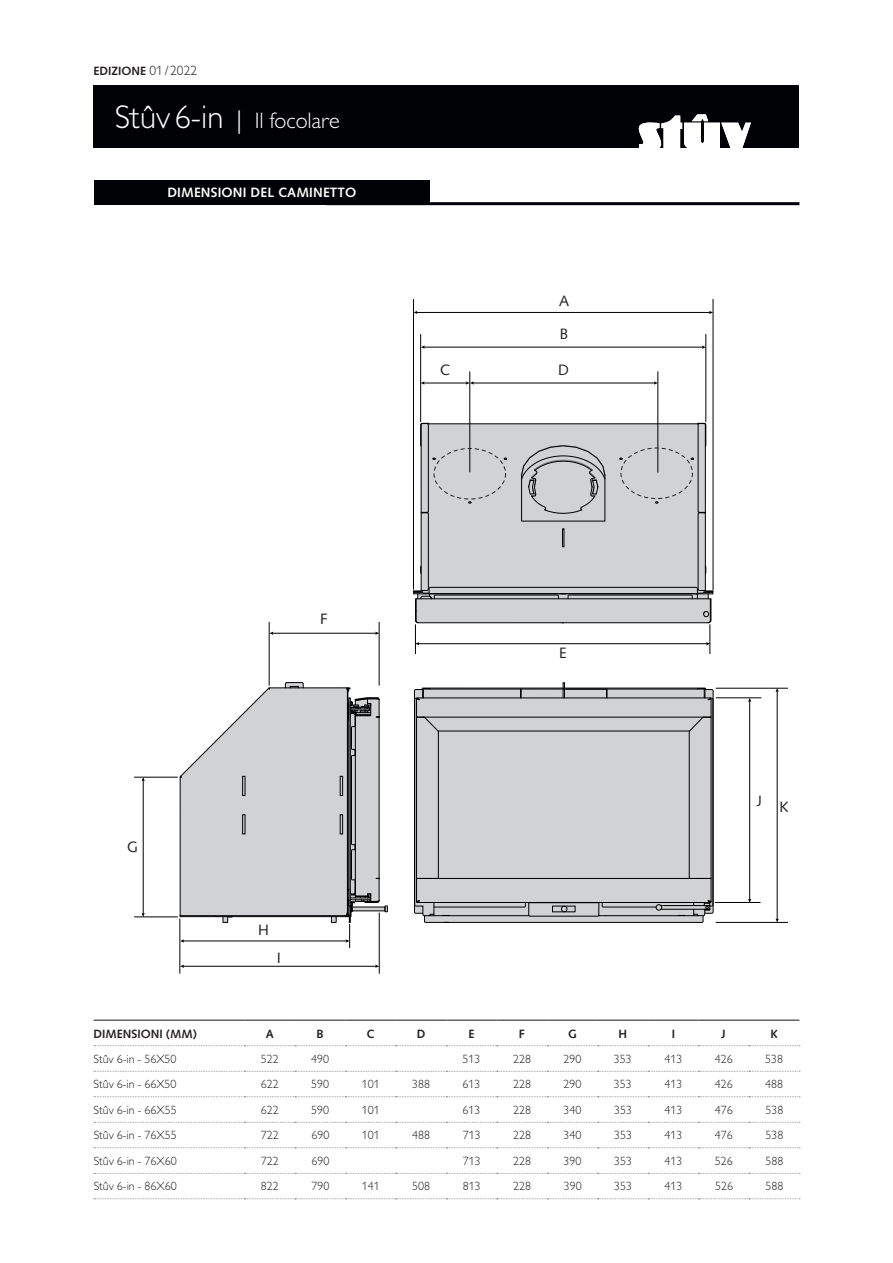
<style>
.page{position:relative;width:893px;height:1263px;background:#fff}
.page>*{position:absolute;margin:0;border:0;box-sizing:border-box;transform-origin:0 0}
.t1{font:300 22.5px "Gill Sans MT Pro";color:#fff}
.t2{font:15px/33px "Syntax LT Std";color:#231f20}
.t3{font:700 13.5px "Syntax LT Std";letter-spacing:.01em;color:#fff}
.t4{font:300 12px "Gill Sans MT Pro";color:#231f20}
.t5{font:700 12px "Syntax LT Std";color:#231f20}
.s1{font-family:"Gill Sans MT Pro";font-weight:300;font-size:13.5px}
.s2{font-size:33px}
.s3{font-size:25.5px}
</style>
<div class="page">
<div style="left:94px;top:85px;width:705px;height:63px;background:#000104"></div>
<svg style="left:639px;top:114px;width:112px;height:34px"></svg>
<hr style="left:326px;top:202px;width:473px;height:3px;background:#000104">
<svg style="left:414px;top:682px;width:300px;height:241px"></svg>
<hr style="left:180px;top:919px;width:1px;height:54px;background:#000001">
<hr style="left:379px;top:913px;width:1px;height:60px;background:#000001">
<svg style="left:180px;top:682px;width:208px;height:266px"></svg>
<hr style="left:183px;top:966px;width:193px;height:1px;background:#000001">
<svg style="left:375px;top:964px;width:4px;height:4px"></svg>
<svg style="left:180px;top:964px;width:4px;height:4px"></svg>
<hr style="left:269px;top:622px;width:1px;height:63px;background:#000001">
<hr style="left:379px;top:622px;width:1px;height:63px;background:#000001">
<hr style="left:272px;top:633px;width:104px;height:1px;background:#000001">
<hr style="left:134px;top:917px;width:43px;height:1px;background:#000001">
<hr style="left:134px;top:777px;width:43px;height:1px;background:#000001">
<hr style="left:143px;top:780px;width:1px;height:134px;background:#000001">
<hr style="left:716px;top:688px;width:72px;height:1px;background:#000001">
<hr style="left:716px;top:922px;width:72px;height:1px;background:#000001">
<hr style="left:777px;top:691px;width:1px;height:229px;background:#000001">
<svg style="left:775px;top:688px;width:4px;height:4px"></svg>
<svg style="left:775px;top:918px;width:4px;height:4px"></svg>
<hr style="left:716px;top:697px;width:45px;height:1px;background:#000001">
<hr style="left:715px;top:902px;width:45px;height:1px;background:#000001">
<hr style="left:749px;top:701px;width:1px;height:199px;background:#000001">
<svg style="left:413px;top:423px;width:301px;height:231px"></svg>
<hr style="left:413px;top:299px;width:1px;height:290px;background:#000001">
<hr style="left:713px;top:299px;width:1px;height:291px;background:#000001">
<hr style="left:420px;top:334px;width:1px;height:88px;background:#000001">
<hr style="left:706px;top:334px;width:1px;height:88px;background:#000001">
<hr style="left:416px;top:312px;width:294px;height:1px;background:#000001">
<hr style="left:424px;top:347px;width:279px;height:1px;background:#000001">
<svg style="left:421px;top:345px;width:4px;height:4px"></svg>
<svg style="left:702px;top:345px;width:4px;height:4px"></svg>
<hr style="left:470px;top:372px;width:1px;height:100px;background:#000001">
<hr style="left:658px;top:372px;width:1px;height:100px;background:#000001">
<hr style="left:423px;top:383px;width:44px;height:1px;background:#000001">
<svg style="left:421px;top:381px;width:4px;height:4px"></svg>
<hr style="left:473px;top:383px;width:182px;height:1px;background:#000001">
<svg style="left:466px;top:381px;width:8px;height:4px"></svg>
<svg style="left:654px;top:381px;width:4px;height:4px"></svg>
<div style="left:434px;top:448px;width:72px;height:51px;border:1px dashed #231f20;border-radius:50%"></div>
<div style="left:621px;top:448px;width:72px;height:51px;border:1px dashed #231f20;border-radius:50%"></div>
<div style="left:94px;top:180px;width:335px;height:25px;background:#000104"></div>
<hr style="left:94px;top:1019px;width:150px;height:2px;background:#636366">
<hr style="left:244px;top:1019px;width:51px;height:2px;background:#636366">
<hr style="left:295px;top:1019px;width:50px;height:2px;background:#636366">
<hr style="left:345px;top:1019px;width:51px;height:2px;background:#636366">
<hr style="left:396px;top:1019px;width:50px;height:2px;background:#636366">
<hr style="left:446px;top:1019px;width:51px;height:2px;background:#636366">
<hr style="left:497px;top:1019px;width:50px;height:2px;background:#636366">
<hr style="left:547px;top:1019px;width:51px;height:2px;background:#636366">
<hr style="left:598px;top:1019px;width:50px;height:2px;background:#636366">
<hr style="left:648px;top:1019px;width:50px;height:2px;background:#636366">
<hr style="left:698px;top:1019px;width:51px;height:2px;background:#636366">
<hr style="left:749px;top:1019px;width:50px;height:2px;background:#636366">
<svg style="left:94px;top:1045px;width:706px;height:1px"></svg>
<svg style="left:94px;top:1071px;width:706px;height:1px"></svg>
<svg style="left:94px;top:1096px;width:706px;height:1px"></svg>
<svg style="left:94px;top:1122px;width:706px;height:1px"></svg>
<svg style="left:94px;top:1147px;width:706px;height:1px"></svg>
<svg style="left:94px;top:1173px;width:706px;height:1px"></svg>
<svg style="left:94px;top:1198px;width:706px;height:1px"></svg>
<p class="t5" style="left:94px;top:64px;width:105px">EDIZIONE <span class="s1">01/ 2022</span></p>
<h1 class="t1" style="left:115px;top:107px;width:226px"><span class="s2">Stûv 6-in</span> <span class="s3">|</span> Il focolare</h1>
<p class="t3" style="left:167px;top:185px;width:191px">DIMENSIONI DEL CAMINETTO</p>
<p class="t2" style="left:559px;top:284px;width:12px">A<br>B</p>
<p class="t2" style="left:440px;top:353px;width:12px">C</p>
<p class="t2" style="left:558px;top:353px;width:12px">D</p>
<p class="t2" style="left:127px;top:831px;width:12px">G</p>
<p class="t2" style="left:320px;top:602px;width:9px">F</p>
<p class="t2" style="left:258px;top:914px;width:12px">H</p>
<p class="t2" style="left:277px;top:941px;width:6px">I</p>
<p class="t2" style="left:559px;top:636px;width:9px">E</p>
<p class="t2" style="left:757px;top:787px;width:33px">J K</p>
<p class="t5" style="left:94px;top:1027px;width:105px">DIMENSIONI (MM)</p>
<p class="t5" style="left:266px;top:1027px;width:10px">A</p>
<p class="t5" style="left:316px;top:1027px;width:9px">B</p>
<p class="t5" style="left:367px;top:1027px;width:10px">C</p>
<p class="t5" style="left:417px;top:1027px;width:10px">D</p>
<p class="t5" style="left:468px;top:1027px;width:7px">E</p>
<p class="t5" style="left:519px;top:1027px;width:7px">F</p>
<p class="t5" style="left:568px;top:1027px;width:10px">G</p>
<p class="t5" style="left:619px;top:1027px;width:10px">H</p>
<p class="t5" style="left:672px;top:1027px;width:5px">I</p>
<p class="t5" style="left:721px;top:1027px;width:6px">J</p>
<p class="t5" style="left:771px;top:1027px;width:9px">K</p>
<p class="t4" style="left:94px;top:1051px;width:85px">Stûv 6-in - 56X50</p>
<p class="t4" style="left:261px;top:1051px;width:19px">522</p>
<p class="t4" style="left:311px;top:1051px;width:19px">490</p>
<p class="t4" style="left:463px;top:1051px;width:19px">513</p>
<p class="t4" style="left:513px;top:1051px;width:19px">228</p>
<p class="t4" style="left:563px;top:1051px;width:19px">290</p>
<p class="t4" style="left:614px;top:1051px;width:19px">353</p>
<p class="t4" style="left:664px;top:1051px;width:19px">413</p>
<p class="t4" style="left:715px;top:1051px;width:19px">426</p>
<p class="t4" style="left:765px;top:1051px;width:19px">538</p>
<p class="t4" style="left:94px;top:1077px;width:85px">Stûv 6-in - 66X50</p>
<p class="t4" style="left:261px;top:1077px;width:19px">622</p>
<p class="t4" style="left:311px;top:1077px;width:19px">590</p>
<p class="t4" style="left:362px;top:1077px;width:19px">101</p>
<p class="t4" style="left:412px;top:1077px;width:19px">388</p>
<p class="t4" style="left:463px;top:1077px;width:19px">613</p>
<p class="t4" style="left:513px;top:1077px;width:19px">228</p>
<p class="t4" style="left:563px;top:1077px;width:19px">290</p>
<p class="t4" style="left:614px;top:1077px;width:19px">353</p>
<p class="t4" style="left:664px;top:1077px;width:19px">413</p>
<p class="t4" style="left:715px;top:1077px;width:19px">426</p>
<p class="t4" style="left:765px;top:1077px;width:19px">488</p>
<p class="t4" style="left:94px;top:1102px;width:85px">Stûv 6-in - 66X55</p>
<p class="t4" style="left:261px;top:1102px;width:19px">622</p>
<p class="t4" style="left:311px;top:1102px;width:19px">590</p>
<p class="t4" style="left:362px;top:1102px;width:19px">101</p>
<p class="t4" style="left:463px;top:1102px;width:19px">613</p>
<p class="t4" style="left:513px;top:1102px;width:19px">228</p>
<p class="t4" style="left:563px;top:1102px;width:19px">340</p>
<p class="t4" style="left:614px;top:1102px;width:19px">353</p>
<p class="t4" style="left:664px;top:1102px;width:19px">413</p>
<p class="t4" style="left:715px;top:1102px;width:19px">476</p>
<p class="t4" style="left:765px;top:1102px;width:19px">538</p>
<p class="t4" style="left:94px;top:1128px;width:85px">Stûv 6-in - 76X55</p>
<p class="t4" style="left:261px;top:1128px;width:19px">722</p>
<p class="t4" style="left:311px;top:1128px;width:19px">690</p>
<p class="t4" style="left:362px;top:1128px;width:19px">101</p>
<p class="t4" style="left:412px;top:1128px;width:19px">488</p>
<p class="t4" style="left:463px;top:1128px;width:19px">713</p>
<p class="t4" style="left:513px;top:1128px;width:19px">228</p>
<p class="t4" style="left:564px;top:1128px;width:19px">340</p>
<p class="t4" style="left:614px;top:1128px;width:19px">353</p>
<p class="t4" style="left:664px;top:1128px;width:19px">413</p>
<p class="t4" style="left:715px;top:1128px;width:19px">476</p>
<p class="t4" style="left:765px;top:1128px;width:19px">538</p>
<p class="t4" style="left:94px;top:1153px;width:85px">Stûv 6-in - 76X60</p>
<p class="t4" style="left:261px;top:1153px;width:19px">722</p>
<p class="t4" style="left:311px;top:1153px;width:19px">690</p>
<p class="t4" style="left:463px;top:1153px;width:19px">713</p>
<p class="t4" style="left:513px;top:1153px;width:19px">228</p>
<p class="t4" style="left:564px;top:1153px;width:19px">390</p>
<p class="t4" style="left:614px;top:1153px;width:19px">353</p>
<p class="t4" style="left:664px;top:1153px;width:19px">413</p>
<p class="t4" style="left:715px;top:1153px;width:19px">526</p>
<p class="t4" style="left:765px;top:1153px;width:19px">588</p>
<p class="t4" style="left:94px;top:1179px;width:85px">Stûv 6-in - 86X60</p>
<p class="t4" style="left:261px;top:1179px;width:19px">822</p>
<p class="t4" style="left:311px;top:1179px;width:19px">790</p>
<p class="t4" style="left:362px;top:1179px;width:19px">141</p>
<p class="t4" style="left:412px;top:1179px;width:19px">508</p>
<p class="t4" style="left:463px;top:1179px;width:19px">813</p>
<p class="t4" style="left:513px;top:1179px;width:19px">228</p>
<p class="t4" style="left:564px;top:1179px;width:19px">390</p>
<p class="t4" style="left:614px;top:1179px;width:19px">353</p>
<p class="t4" style="left:665px;top:1179px;width:19px">413</p>
<p class="t4" style="left:715px;top:1179px;width:19px">526</p>
<p class="t4" style="left:765px;top:1179px;width:19px">588</p>
</div>
